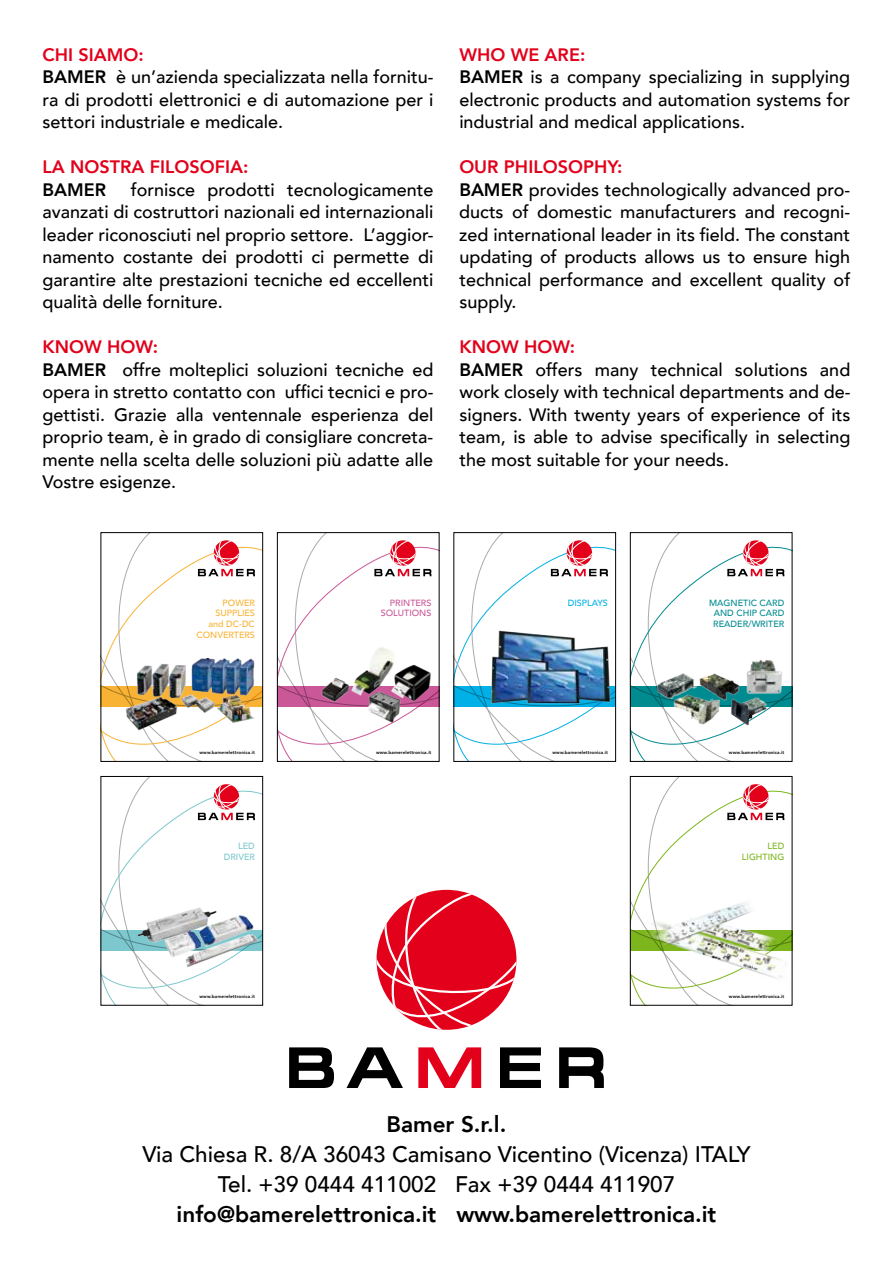
<style>
.page{position:relative;width:893px;height:1263px;background:#fff}
.page>*{position:absolute;margin:0;border:0;box-sizing:border-box;transform-origin:0 0}
.t1{font:500 22.5px/30px "Avenir";color:#000;text-align:center}
.t2{font:800 22.5px "Avenir";color:#000}
.t3{font:500 18px/22.5px "Avenir";color:#000}
.t4{font:800 18px "Avenir";color:#e2001a}
.t5{font:800 18px "Avenir";color:#000}
.t6{font:500 9px/10.8px "Avenir";color:#008b90;text-align:center}
.t7{font:500 9px/10.8px "Avenir";color:#f8b334;text-align:right}
.t8{font:500 9px/10.8px "Avenir";color:#ca5798;text-align:right}
.t9{font:500 9px/10.8px "Avenir";color:#7db61c;text-align:right}
.t10{font:500 9px/10.8px "Avenir";color:#7cc8ce;text-align:right}
.t11{font:500 9px "Avenir";color:#00b0e6}
.t12{font:800 4.65px "Avenir";letter-spacing:.02em;color:#000}
.s1{font-weight:800;color:#e2001a}
.s2{font-weight:800}
</style>
<div class="page">
<svg style="left:103px;top:778px;width:158px;height:226px"></svg>
<img style="left:134px;top:901px;width:127px;height:70px">
<div style="left:101px;top:776px;width:162px;height:230px;border:1px solid #000"></div>
<svg style="left:632px;top:778px;width:158px;height:226px"></svg>
<img style="left:634px;top:887px;width:156px;height:103px">
<div style="left:630px;top:776px;width:162px;height:230px;border:1px solid #000"></div>
<svg style="left:279px;top:534px;width:158px;height:226px"></svg>
<img style="left:320px;top:677px;width:30px;height:25px">
<img style="left:365px;top:695px;width:38px;height:27px">
<img style="left:390px;top:665px;width:44px;height:35px">
<img style="left:343px;top:647px;width:60px;height:48px">
<div style="left:277px;top:532px;width:162px;height:230px;border:1px solid #000"></div>
<svg style="left:103px;top:534px;width:158px;height:226px"></svg>
<img style="left:135px;top:663px;width:55px;height:33px">
<img style="left:190px;top:658px;width:68px;height:39px">
<img style="left:181px;top:694px;width:34px;height:19px">
<img style="left:217px;top:696px;width:37px;height:27px">
<img style="left:119px;top:696px;width:62px;height:37px">
<div style="left:101px;top:532px;width:162px;height:230px;border:1px solid #000"></div>
<svg style="left:455px;top:534px;width:159px;height:226px"></svg>
<img style="left:485px;top:620px;width:128px;height:96px">
<div style="left:453px;top:532px;width:163px;height:230px;border:1px solid #000"></div>
<svg style="left:632px;top:534px;width:158px;height:226px"></svg>
<img style="left:657px;top:671px;width:41px;height:30px">
<img style="left:744px;top:657px;width:40px;height:38px">
<img style="left:698px;top:671px;width:44px;height:32px">
<img style="left:730px;top:695px;width:37px;height:31px">
<img style="left:671px;top:693px;width:50px;height:35px">
<div style="left:630px;top:532px;width:162px;height:230px;border:1px solid #000"></div>
<svg style="left:289px;top:1047px;width:45px;height:41px"></svg>
<svg style="left:346px;top:1047px;width:57px;height:41px"></svg>
<svg style="left:418px;top:1047px;width:63px;height:41px"></svg>
<svg style="left:500px;top:1047px;width:41px;height:41px"></svg>
<svg style="left:559px;top:1047px;width:45px;height:41px"></svg>
<svg style="left:376px;top:890px;width:140px;height:140px"></svg>
<p class="t3" style="left:43px;top:42px;width:392px"><span class="s1">CHI SIAMO:<br></span><span class="s2">BAMER</span> è un’azienda specializzata nella fornitu&shy;ra di prodotti elettronici e di automazione per i settori industriale e medicale.</p>
<p class="t4" style="left:43px;top:153px;width:207px">LA NOSTRA FILOSOFIA:</p>
<p class="t5" style="left:43px;top:175px;width:65px">BAMER</p>
<p class="t3" style="left:42px;top:177px;width:392px;text-align:justify;text-indent:88px">fornisce prodotti tecnologicamente avanzati di costruttori nazionali ed internazionali leader riconosciuti nel proprio settore. L’aggior&shy;namento costante dei prodotti ci permette di garantire alte prestazioni tecniche ed eccellenti qualità delle forniture.</p>
<p class="t3" style="left:42px;top:335px;width:393px"><span class="s1">KNOW HOW:<br></span><span class="s2">BAMER</span> offre molteplici soluzioni tecniche ed opera in stretto contatto con uffici tecnici e pro&shy;gettisti. Grazie alla ventennale esperienza del proprio team, è in grado di consigliare concreta&shy;mente nella scelta delle soluzioni più adatte alle Vostre esigenze.</p>
<p class="t3" style="left:459px;top:42px;width:392px"><span class="s1">WHO WE ARE:<br></span><span class="s2">BAMER</span> is a company specializing in supplying electronic products and automation systems for industrial and medical applications.</p>
<p class="t3" style="left:459px;top:155px;width:392px"><span class="s1">OUR PHILOSOPHY:<br></span><span class="s2">BAMER</span> provides technologically advanced pro&shy;ducts of domestic manufacturers and recogni&shy;zed international leader in its field. The constant updating of products allows us to ensure high technical performance and excellent quality of supply.</p>
<p class="t3" style="left:459px;top:335px;width:392px"><span class="s1">KNOW HOW:<br></span><span class="s2">BAMER</span> offers many technical solutions and work closely with technical departments and de&shy;signers. With twenty years of experience of its team, is able to advise specifically in selecting the most suitable for your needs.</p>
<p class="t7" style="left:196px;top:597px;width:60px">POWER<br>SUPPLIES<br>and DC-DC<br>CONVERTERS</p>
<p class="t8" style="left:381px;top:597px;width:52px">PRINTERS<br>SOLUTIONS</p>
<p class="t11" style="left:568px;top:595px;width:42px">DISPLAYS</p>
<p class="t6" style="left:709px;top:597px;width:77px">Magnetic card and chip card reader/writer</p>
<p class="t12" style="left:200px;top:748px;width:57px">www.bamerelettronica.it</p>
<p class="t10" style="left:224px;top:840px;width:33px">LED<br>DRIVER</p>
<p class="t12" style="left:376px;top:748px;width:57px">www.bamerelettronica.it</p>
<p class="t12" style="left:552px;top:748px;width:57px">www.bamerelettronica.it</p>
<p class="t12" style="left:729px;top:748px;width:57px">www.bamerelettronica.it</p>
<p class="t9" style="left:742px;top:840px;width:44px">LED<br>LIGHTING</p>
<p class="t12" style="left:200px;top:992px;width:57px">www.bamerelettronica.it</p>
<p class="t12" style="left:729px;top:992px;width:57px">www.bamerelettronica.it</p>
<p class="t2" style="left:386px;top:1106px;width:121px">Bamer S.r.l.</p>
<p class="t1" style="left:142px;top:1137px;width:610px">Via Chiesa R. 8/A 36043 Camisano Vicentino (Vicenza) ITALY<br>Tel. +39 0444 411002 Fax +39 0444 411907</p>
<p class="t2" style="left:177px;top:1196px;width:541px">info@bamerelettronica.it www.bamerelettronica.it</p>
</div>
